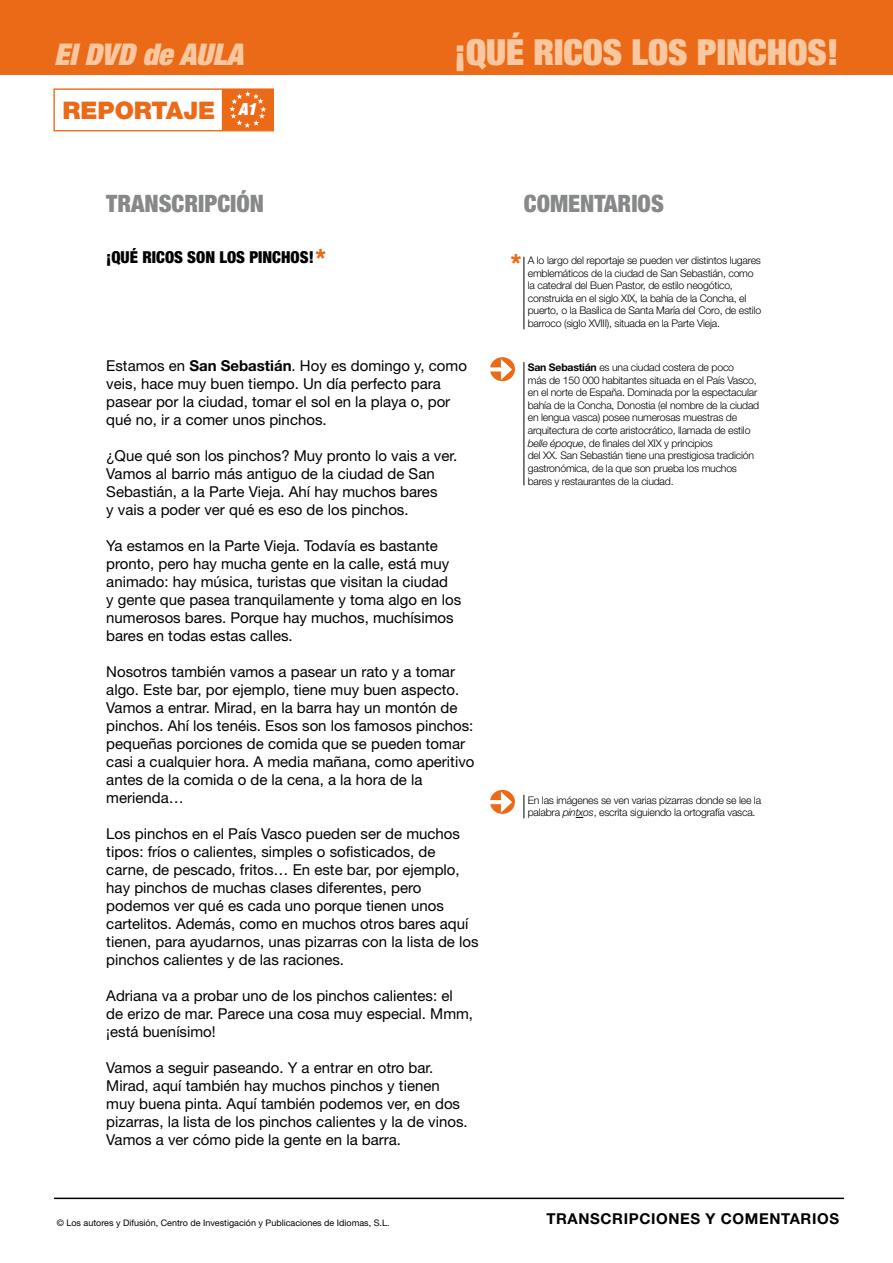
<style>
.page{position:relative;width:893px;height:1263px;background:#fff}
.page>*{position:absolute;margin:0;border:0;box-sizing:border-box;transform-origin:0 0}
.t1{font:900 expanded 36px "Helvetica Neue";color:#f9c8a1}
.t2{font:italic 900 expanded 30px "Helvetica Neue";color:#f9c8a1}
.t3{font:900 24.3px "Helvetica Neue";color:#eb6a17}
.t4{font:900 condensed 24px "Helvetica Neue";color:#878889}
.t5{font:900 expanded 24px "Helvetica Neue";color:#eb6a17}
.t6{font:900 condensed 16.5px "Helvetica Neue";color:#000}
.t7{font:15px/18px "Helvetica Neue";color:#000}
.t8{font:700 15px "Helvetica Neue";color:#000}
.t9{font:300 10.5px/12.6px "Helvetica Neue";letter-spacing:-.02em;color:#000}
.t10{font:9px "Helvetica Neue";color:#000}
.s1{font-weight:700}
.s2{font-style:italic}
</style>
<div class="page">
<hr style="left:523px;top:257px;width:1px;height:72px;background:#000">
<hr style="left:523px;top:362px;width:1px;height:123px;background:#000">
<svg style="left:490px;top:357px;width:25px;height:24px"></svg>
<hr style="left:476px;top:367px;width:29px;height:4px;background:#fff">
<svg style="left:501px;top:359px;width:11px;height:21px"></svg>
<hr style="left:54px;top:1197px;width:790px;height:2px;background:#000">
<div style="left:0;top:0;width:893px;height:75px;background:#eb6a17"></div>
<div style="left:223px;top:89px;width:50px;height:41px;background:#eb6a17"></div>
<svg style="left:229px;top:91px;width:37px;height:37px"></svg>
<div style="left:53px;top:88px;width:221px;height:43px;border:1px solid #eb6a17"></div>
<hr style="left:222px;top:89px;width:1px;height:42px;background:#eb6a17">
<svg style="left:523px;top:795px;width:1px;height:23px"></svg>
<svg style="left:490px;top:790px;width:25px;height:24px"></svg>
<hr style="left:476px;top:800px;width:29px;height:4px;background:#fff">
<svg style="left:501px;top:792px;width:11px;height:21px"></svg>
<h2 class="t2" style="left:54px;top:35px;width:191px">El DVD de AULA</h2>
<h3 class="t3" style="left:63px;top:96px;width:195px">REPORTAJE <sup>A1</sup></h3>
<h1 class="t1" style="left:454px;top:29px;width:386px">¡QUÉ RICOS LOS PINCHOS!</h1>
<h3 class="t4" style="left:106px;top:189px;width:159px">TRANSCRIPCIÓN</h3>
<p class="t6" style="left:106px;top:247px;width:209px">¡QUÉ RICOS SON LOS PINCHOS!</p>
<h3 class="t5" style="left:316px;top:242px;width:11px">*</h3>
<p class="t7" style="left:106px;top:357px;width:362px">Estamos en <span class="s1">SAN SEBASTIÁN</span>. Hoy es domingo y, como veis, hace muy buen tiempo. Un día perfecto para pasear por la ciudad, tomar el sol en la playa o, por qué no, ir a comer unos pinchos.</p>
<p class="t7" style="left:106px;top:447px;width:352px">¿Que qué son los pinchos? Muy pronto lo vais a ver.<br>Vamos al barrio más antiguo de la ciudad de San Sebastián, a la Parte Vieja. Ahí hay muchos bares<br>y vais a poder ver qué es eso de los pinchos.</p>
<p class="t7" style="left:106px;top:537px;width:356px">Ya estamos en la Parte Vieja. Todavía es bastante pronto, pero hay mucha gente en la calle, está muy animado: hay música, turistas que visitan la ciudad<br>y gente que pasea tranquilamente y toma algo en los numerosos bares. Porque hay muchos, muchísimos bares en todas estas calles.</p>
<p class="t7" style="left:106px;top:663px;width:370px">Nosotros también vamos a pasear un rato y a tomar algo. Este bar, por ejemplo, tiene muy buen aspecto.<br>Vamos a entrar. Mirad, en la barra hay un montón de pinchos. Ahí los tenéis. Esos son los famosos pinchos: pequeñas porciones de comida que se pueden tomar casi a cualquier hora. A media mañana, como aperitivo antes de la comida o de la cena, a la hora de la merienda…</p>
<p class="t7" style="left:106px;top:825px;width:374px">Los pinchos en el País Vasco pueden ser de muchos tipos: fríos o calientes, simples o sofisticados, de carne, de pescado, fritos… En este bar, por ejemplo, hay pinchos de muchas clases diferentes, pero podemos ver qué es cada uno porque tienen unos cartelitos. Además, como en muchos otros bares aquí tienen, para ayudarnos, unas pizarras con la lista de los pinchos calientes y de las raciones.</p>
<p class="t7" style="left:106px;top:987px;width:368px">Adriana va a probar uno de los pinchos calientes: el de erizo de mar. Parece una cosa muy especial. Mmm, ¡está buenísimo!</p>
<p class="t7" style="left:106px;top:1059px;width:363px">Vamos a seguir paseando. Y a entrar en otro bar.<br>Mirad, aquí también hay muchos pinchos y tienen muy buena pinta. Aquí también podemos ver, en dos pizarras, la lista de los pinchos calientes y la de vinos.<br>Vamos a ver cómo pide la gente en la barra.</p>
<p class="t10" style="left:57px;top:1217px;width:334px">© Los autores y Difusión, Centro de Investigación y Publicaciones de Idiomas, S.L.</p>
<h3 class="t4" style="left:524px;top:189px;width:141px">COMENTARIOS</h3>
<h3 class="t5" style="left:511px;top:247px;width:11px">*</h3>
<p class="t9" style="left:528px;top:254px;width:235px">A lo largo del reportaje se pueden ver distintos lugares emblemáticos de la ciudad de San Sebastián, como la catedral del Buen Pastor, de estilo neogótico, construida en el siglo XIX, la bahía de la Concha, el puerto, o la Basílica de Santa María del Coro, de estilo barroco (siglo XVIII), situada en la Parte Vieja.</p>
<p class="t9" style="left:528px;top:361px;width:233px"><span class="s1">SAN SEBASTIÁN</span> es una ciudad costera de poco<br>más de 150 000 habitantes situada en el País Vasco, en el norte de España. Dominada por la espectacular bahía de la Concha, Donostia (el nombre de la ciudad en lengua vasca) posee numerosas muestras de arquitectura de corte aristocrático, llamada de estilo <span class="s2">belle époque</span>, de finales del XIX y principios<br>del XX. San Sebastián tiene una prestigiosa tradición gastronómica, de la que son prueba los muchos bares y restaurantes de la ciudad.</p>
<p class="t9" style="left:528px;top:793px;width:235px">En las imágenes se ven varias pizarras donde se lee la palabra <span class="s2">pintxos</span>, escrita siguiendo la ortografía vasca.</p>
<p class="t8" style="left:546px;top:1209px;width:12px">TRANSCRIPCIONES</p>
<p class="t8" style="left:705px;top:1209px;width:28px">Y COMENTARIOS</p>
</div>
